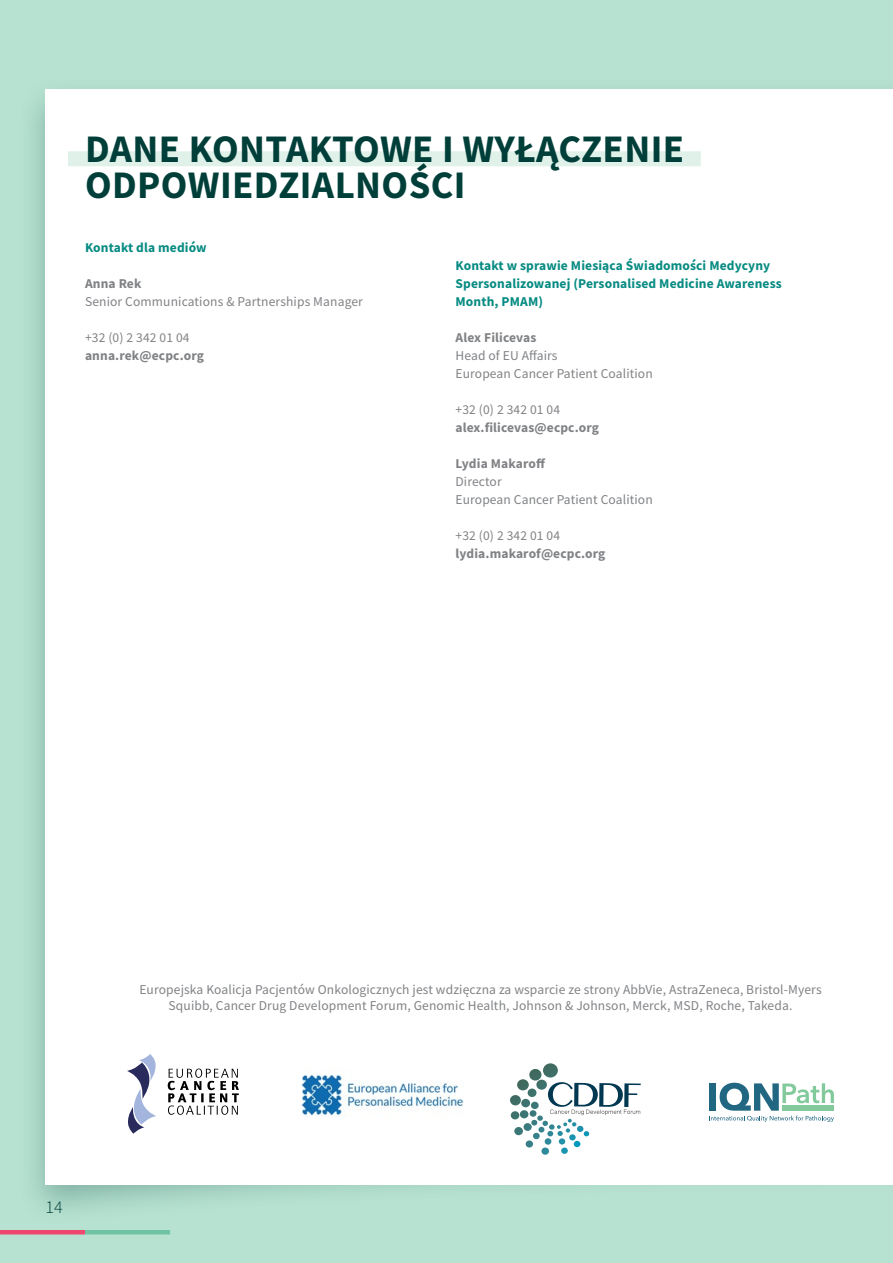
<style>
.page{position:relative;width:893px;height:1263px;background:#b7e2d1}
.page>*{position:absolute;margin:0;border:0;box-sizing:border-box;transform-origin:0 0}
.t1{font:700 39px/36px "Source Sans Pro";letter-spacing:.01em;color:#003f39}
.t2{font:300 18px "Source Sans Pro";color:#003f39}
.t3{font:13.5px/16.2px "Source Sans Pro";letter-spacing:.01em;color:#808285;text-align:center}
.t4{font:700 13.5px/18px "Source Sans Pro";letter-spacing:.01em;color:#078b82}
.t5{font:700 13.5px "Source Sans Pro";letter-spacing:.01em;color:#808285}
</style>
<div class="page">
<hr style="left:85px;top:1230px;width:85px;height:4px;background:#6fc5a3">
<hr style="left:0;top:1230px;width:85px;height:4px;background:#ef486f">
<div style="left:17px;top:76px;width:876px;height:1150px;background:#003f39;opacity:.3"></div>
<div style="left:45px;top:89px;width:848px;height:1095px;background:#fff"></div>
<div style="left:68px;top:151px;width:633px;height:15px;background:#e0f1e9"></div>
<svg style="left:127px;top:1054px;width:29px;height:80px"></svg>
<svg style="left:168px;top:1068px;width:71px;height:47px"></svg>
<img style="left:301px;top:1074px;width:163px;height:43px">
<svg style="left:543px;top:1063px;width:15px;height:14px"></svg>
<svg style="left:510px;top:1069px;width:131px;height:86px"></svg>
<svg style="left:709px;top:1083px;width:125px;height:39px"></svg>
<p class="t1" style="left:85px;top:130px;width:601px">DANE KONTAKTOWE I WYŁĄCZENIE<br>ODPOWIEDZIALNOŚCI</p>
<p class="t4" style="left:85px;top:238px;width:123px">Kontakt dla mediów</p>
<p class="t5" style="left:85px;top:274px;width:58px">Anna Rek</p>
<p class="t3" style="left:85px;top:293px;width:279px">Senior Communications &amp; Partnerships Manager</p>
<p class="t3" style="left:85px;top:329px;width:106px">+32 (0) 2 342 01 04</p>
<p class="t5" style="left:85px;top:346px;width:120px">anna.rek@ecpc.org</p>
<p class="t4" style="left:455px;top:256px;width:328px">Kontakt w sprawie Miesiąca Świadomości Medycyny<br>Spersonalizowanej (Personalised Medicine Awareness<br>Month, PMAM)</p>
<p class="t5" style="left:455px;top:328px;width:82px">Alex Filicevas</p>
<p class="t3" style="left:455px;top:347px;width:104px">Head of EU Affairs</p>
<p class="t3" style="left:455px;top:365px;width:199px">European Cancer Patient Coalition</p>
<p class="t3" style="left:455px;top:401px;width:106px">+32 (0) 2 342 01 04</p>
<p class="t5" style="left:455px;top:418px;width:145px">alex.filicevas@ecpc.org</p>
<p class="t5" style="left:455px;top:454px;width:91px">Lydia Makaroff</p>
<p class="t3" style="left:455px;top:473px;width:48px">Director</p>
<p class="t3" style="left:455px;top:491px;width:199px">European Cancer Patient Coalition</p>
<p class="t3" style="left:455px;top:527px;width:106px">+32 (0) 2 342 01 04</p>
<p class="t5" style="left:455px;top:544px;width:151px">lydia.makarof@ecpc.org</p>
<h2 class="t2" style="left:45px;top:1196px;width:19px">14</h2>
<p class="t3" style="left:139px;top:981px;width:684px">Europejska Koalicja Pacjentów Onkologicznych jest wdzięczna za wsparcie ze strony AbbVie, AstraZeneca, Bristol-Myers<br>Squibb, Cancer Drug Development Forum, Genomic Health, Johnson &amp; Johnson, Merck, MSD, Roche, Takeda.</p>
</div>
